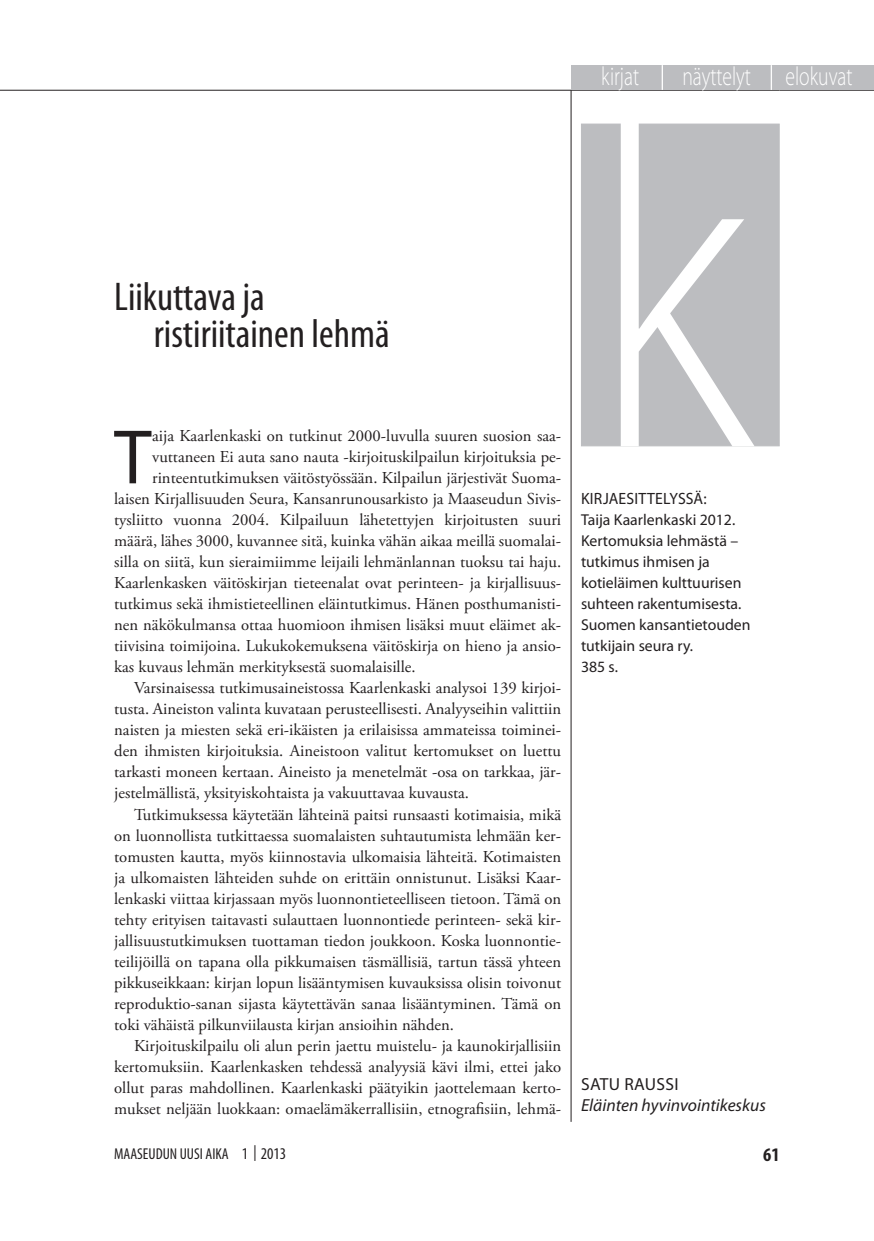
<style>
.page{position:relative;width:874px;height:1241px;background:#fff}
.page>*{position:absolute;margin:0;border:0;box-sizing:border-box;transform-origin:0 0}
.MUA_anfangi_taide{font:77.7px "Myriad Pro";color:#231f20;scale:.96 1}
.MUA_otsikko_taide{font:condensed 40.25px/36.8px "Myriad Pro";color:#231f20}
.MUA_ylälaatikko{font:300 26.25px "Myriad Pro";color:#fff;scale:.75 1}
.t1{font:700 condensed 19.25px "Myriad Pro";color:#231f20}
.Kirjoittajan_nimi{font:italic 17.5px/21px "Myriad Pro";color:#231f20}
.LEIPIS{font:16.62px/21px "Adobe Garamond Pro";color:#231f20;text-align:justify}
.MUA_anfangi_taide-2{font:16.62px "Adobe Garamond Pro";color:#231f20}
.MUA_taide_esittely{font:16.45px "Myriad Pro";letter-spacing:.01em;color:#231f20;scale:.96 1}
.Nayttelyesittely{font:15.75px/21px "Myriad Pro";color:#231f20}
.t2{font:condensed 15.75px "Myriad Pro";color:#231f20}
.s1{font-size:16.45px}
.s2{font-style:normal}
</style>
<div class="page">
<hr style="left:570px;top:90px;width:1px;height:1031px;background:#231f20">
<hr style="left:0;top:90px;width:779px;height:1px;background:#231f20">
<hr style="left:779px;top:90px;width:94px;height:1px;background:#231f20">
<div style="left:570px;top:65px;width:303px;height:25px;background:#bcbdc0"></div>
<svg style="left:661px;top:65px;width:1px;height:25px"></svg>
<svg style="left:770px;top:65px;width:1px;height:25px"></svg>
<div style="left:580px;top:124px;width:199px;height:322px;background:#bcbdc0;border:1px solid #bcbdc0"></div>
<svg style="left:620px;top:123px;width:134px;height:323px"></svg>
<p class="MUA_ylälaatikko" style="left:601px;top:60px;width:52px">kirjat</p>
<p class="MUA_ylälaatikko" style="left:682px;top:60px;width:93px">näyttelyt</p>
<p class="MUA_ylälaatikko" style="left:785px;top:60px;width:91px">elokuvat</p>
<p class="MUA_otsikko_taide" style="left:154px;top:278px;width:237px;text-indent:-40px">Liikuttava ja ristiriitainen lehmä</p>
<p class="MUA_anfangi_taide" style="left:114px;top:409px;width:40px">T</p>
<p class="MUA_anfangi_taide-2" style="left:152px;top:426px;width:410px">aija Kaarlenkaski on tutkinut 2000-luvulla suuren suosion saa-</p>
<p class="MUA_anfangi_taide-2" style="left:152px;top:447px;width:410px">vuttaneen Ei auta sano nauta -kirjoituskilpailun kirjoituksia pe-</p>
<p class="MUA_anfangi_taide-2" style="left:152px;top:468px;width:410px">rinteentutkimuksen väitöstyössään. Kilpailun järjestivät Suoma-</p>
<p class="MUA_anfangi_taide-2" style="left:114px;top:489px;width:448px">laisen Kirjallisuuden Seura, Kansanrunousarkisto ja Maaseudun Sivis-</p>
<p class="MUA_anfangi_taide-2" style="left:114px;top:510px;width:448px">tysliitto vuonna 2004. Kilpailuun lähetettyjen kirjoitusten suuri</p>
<p class="MUA_anfangi_taide-2" style="left:114px;top:531px;width:448px">määrä, lähes 3000, kuvannee sitä, kuinka vähän aikaa meillä suomalai-</p>
<p class="MUA_anfangi_taide-2" style="left:114px;top:552px;width:448px">silla on siitä, kun sieraimiimme leijaili lehmänlannan tuoksu tai haju.</p>
<p class="MUA_anfangi_taide-2" style="left:114px;top:573px;width:448px">Kaarlenkasken väitöskirjan tieteenalat ovat perinteen- ja kirjallisuus-</p>
<p class="MUA_anfangi_taide-2" style="left:114px;top:594px;width:448px">tutkimus sekä ihmistieteellinen eläintutkimus. Hänen posthumanisti-</p>
<p class="MUA_anfangi_taide-2" style="left:114px;top:615px;width:448px">nen näkökulmansa ottaa huomioon ihmisen lisäksi muut eläimet ak-</p>
<p class="MUA_anfangi_taide-2" style="left:114px;top:636px;width:448px">tiivisina toimijoina. Lukukokemuksena väitöskirja on hieno ja ansio-</p>
<p class="MUA_anfangi_taide-2" style="left:114px;top:657px;width:303px">kas kuvaus lehmän merkityksestä suomalaisille.</p>
<p class="LEIPIS" style="left:114px;top:678px;width:448px;text-indent:20px">Varsinaisessa tutkimusaineistossa Kaarlenkaski analysoi 139 kirjoi&shy;tusta. Aineiston valinta kuvataan perusteellisesti. Analyyseihin valittiin naisten ja miesten sekä eri-ikäisten ja erilaisissa ammateissa toiminei&shy;den ihmisten kirjoituksia. Aineistoon valitut kertomukset on luettu tarkasti moneen kertaan. Aineisto ja menetelmät -osa on tarkkaa, jär&shy;jestelmällistä, yksityiskohtaista ja vakuuttavaa kuvausta.</p>
<p class="LEIPIS" style="left:114px;top:804px;width:448px;text-indent:20px">Tutkimuksessa käytetään lähteinä paitsi runsaasti kotimaisia, mikä on luonnollista tutkittaessa suomalaisten suhtautumista lehmään ker&shy;tomusten kautta, myös kiinnostavia ulkomaisia lähteitä. Kotimaisten ja ulkomaisten lähteiden suhde on erittäin onnistunut. Lisäksi Kaar&shy;lenkaski viittaa kirjassaan myös luonnontieteelliseen tietoon. Tämä on tehty erityisen taitavasti sulauttaen luonnontiede perinteen- sekä kir&shy;jallisuustutkimuksen tuottaman tiedon joukkoon. Koska luonnontie&shy;teilijöillä on tapana olla pikkumaisen täsmällisiä, tartun tässä yhteen pikkuseikkaan: kirjan lopun lisääntymisen kuvauksissa olisin toivonut reproduktio-sanan sijasta käytettävän sanaa lisääntyminen. Tämä on toki vähäistä pilkunviilausta kirjan ansioihin nähden.</p>
<p class="LEIPIS" style="left:114px;top:1035px;width:448px;text-indent:20px">Kirjoituskilpailu oli alun perin jaettu muistelu- ja kaunokirjallisiin kertomuksiin. Kaarlenkasken tehdessä analyysiä kävi ilmi, ettei jako ollut paras mahdollinen. Kaarlenkaski päätyikin jaottelemaan kerto&shy;mukset neljään luokkaan: omaelämäkerrallisiin, etnografisiin, lehmä-</p>
<p class="t2" style="left:114px;top:1143px;width:173px">MAASEUDUN UUSI AIKA <span class="s1">1</span> | <span class="s1">2013</span></p>
<p class="MUA_taide_esittely" style="left:580px;top:488px;width:132px">KIRJAESITTELYSSÄ:</p>
<p class="Nayttelyesittely" style="left:580px;top:509px;width:171px">Taija Kaarlenkaski 2012.<br>Kertomuksia lehmästä – tutkimus ihmisen ja kotieläimen kulttuurisen suhteen rakentumisesta.<br>Suomen kansantietouden tutkijain seura ry.<br>385 s.</p>
<p class="Kirjoittajan_nimi" style="left:580px;top:1073px;width:186px"><span class="s2">SATU RAUSSI<br></span>Eläinten hyvinvointikeskus</p>
<p class="t1" style="left:762px;top:1142px;width:18px">61</p>
</div>
